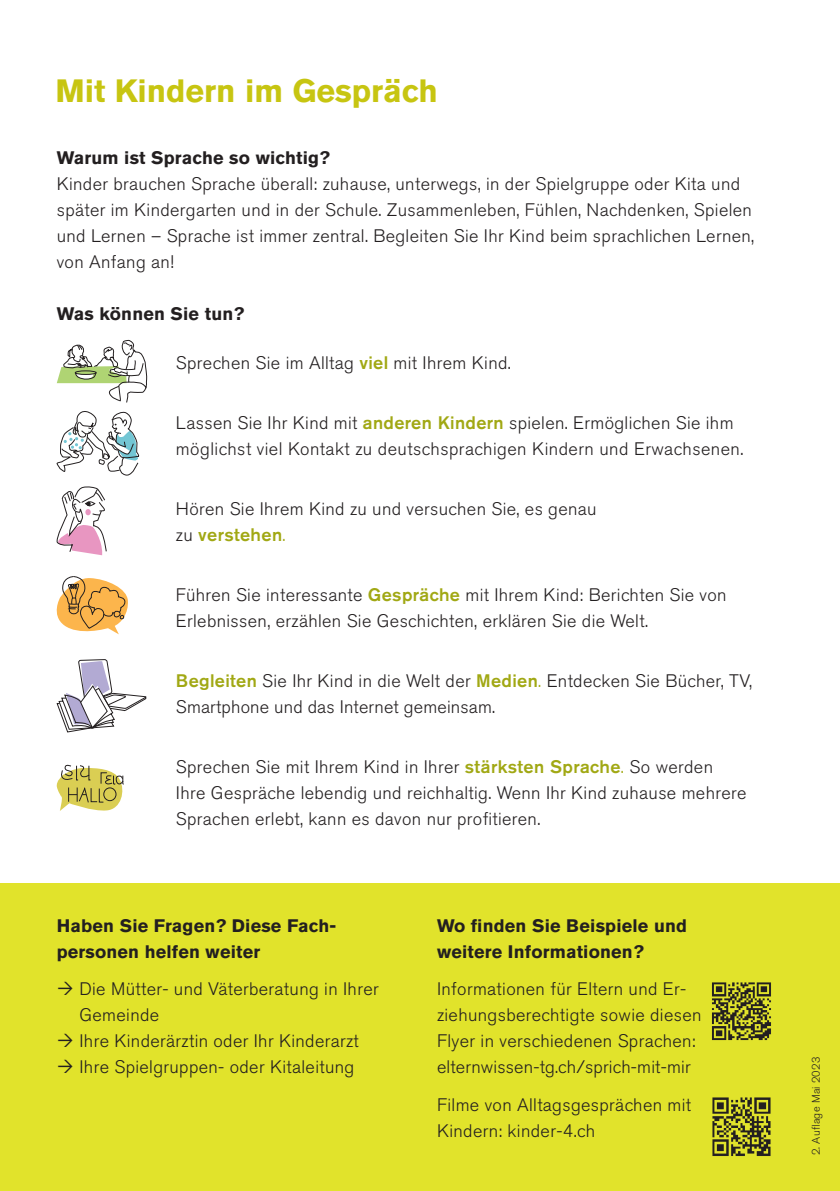
<style>
.page{position:relative;width:840px;height:1191px;background:#fff}
.page>*{position:absolute;margin:0;border:0;box-sizing:border-box;transform-origin:0 0}
.t1{font:700 32px "Akzidenz Grotesk BE";color:#c7c511}
.t2{font:300 18px/26px "Akzidenz Grotesk BE";letter-spacing:.02em;color:#231f20}
.t3{font:700 18px/26px "Akzidenz Grotesk BE";letter-spacing:.01em;color:#231f20}
.t4{font:300 11px "Akzidenz Grotesk BE";letter-spacing:.02em;color:#231f20}
.s1{font-weight:500;color:#a1a814}
.s2{color:#a1a814}
</style>
<div class="page">
<div style="left:0;top:883px;width:839px;height:308px;background:#e1e32b"></div>
<img style="left:712px;top:982px;width:59px;height:59px">
<img style="left:712px;top:1097px;width:59px;height:59px">
<svg style="left:56px;top:486px;width:51px;height:69px"></svg>
<svg style="left:56px;top:576px;width:72px;height:59px"></svg>
<svg style="left:56px;top:659px;width:91px;height:74px"></svg>
<svg style="left:56px;top:764px;width:68px;height:47px"></svg>
<svg style="left:57px;top:340px;width:90px;height:63px"></svg>
<svg style="left:57px;top:411px;width:82px;height:64px"></svg>
<h1 class="t1" style="left:55px;top:72px;width:383px">Mit Kindern im Gespräch</h1>
<p class="t3" style="left:57px;top:144px;width:275px">Warum ist Sprache so wichtig?</p>
<p class="t2" style="left:57px;top:171px;width:698px">Kinder brauchen Sprache überall: zuhause, unterwegs, in der Spielgruppe oder Kita und später im Kindergarten und in der Schule. Zusammenleben, Fühlen, Nachdenken, Spielen und Lernen – Sprache ist immer zentral. Begleiten Sie Ihr Kind beim sprachlichen Lernen, von Anfang an!</p>
<p class="t3" style="left:57px;top:300px;width:189px">Was können Sie tun?</p>
<p class="t2" style="left:176px;top:350px;width:336px">Sprechen Sie im Alltag <span class="s1">viel</span> mit Ihrem Kind.</p>
<p class="t2" style="left:176px;top:410px;width:568px">Lassen Sie Ihr Kind mit <span class="s1">anderen Kindern</span> spielen. Ermöglichen Sie ihm möglichst viel Kontakt zu deutschsprachigen Kindern und Erwachsenen.</p>
<p class="t2" style="left:176px;top:496px;width:422px">Hören Sie Ihrem Kind zu und versuchen Sie, es genau zu <span class="s1">verstehen</span><span class="s2">.</span></p>
<p class="t2" style="left:176px;top:582px;width:552px">Führen Sie interessante <span class="s1">Gespräche</span> mit Ihrem Kind: Berichten Sie von<br>Erlebnissen, erzählen Sie Geschichten, erklären Sie die Welt.</p>
<p class="t2" style="left:176px;top:668px;width:577px"><span class="s1">Begleiten</span> Sie Ihr Kind in die Welt der <span class="s1">Medien</span><span class="s2">.</span> Entdecken Sie Bücher, TV,<br>Smartphone und das Internet gemeinsam.</p>
<p class="t2" style="left:176px;top:754px;width:572px">Sprechen Sie mit Ihrem Kind in Ihrer <span class="s1">stärksten Sprache</span><span class="s2">.</span> So werden<br>Ihre Gespräche lebendig und reichhaltig. Wenn Ihr Kind zuhause mehrere<br>Sprachen erlebt, kann es davon nur profitieren.</p>
<p class="t3" style="left:57px;top:912px;width:281px">Haben Sie Fragen? Diese Fach&shy;personen helfen weiter</p>
<p class="t2" style="left:79px;top:976px;width:300px">Die Mütter- und Väterberatung in Ihrer<br>Gemeinde<br>Ihre Kinderärztin oder Ihr Kinderarzt<br>Ihre Spielgruppen- oder Kitaleitung</p>
<p class="t3" style="left:437px;top:912px;width:251px">Wo finden Sie Beispiele und weitere Informationen?</p>
<p class="t2" style="left:437px;top:976px;width:266px">Informationen für Eltern und Er&shy;ziehungsberechtigte sowie diesen Flyer in verschiedenen Sprachen: elternwissen-tg.ch/sprich-mit-mir</p>
<p class="t2" style="left:437px;top:1091px;width:255px">Filme von Alltagsgesprächen mit<br>Kindern: kinder-4.ch</p>
<p class="t4" style="left:809px;top:1155px;width:100px;rotate:-90deg">2. Auflage Mai 2023</p>
</div>
